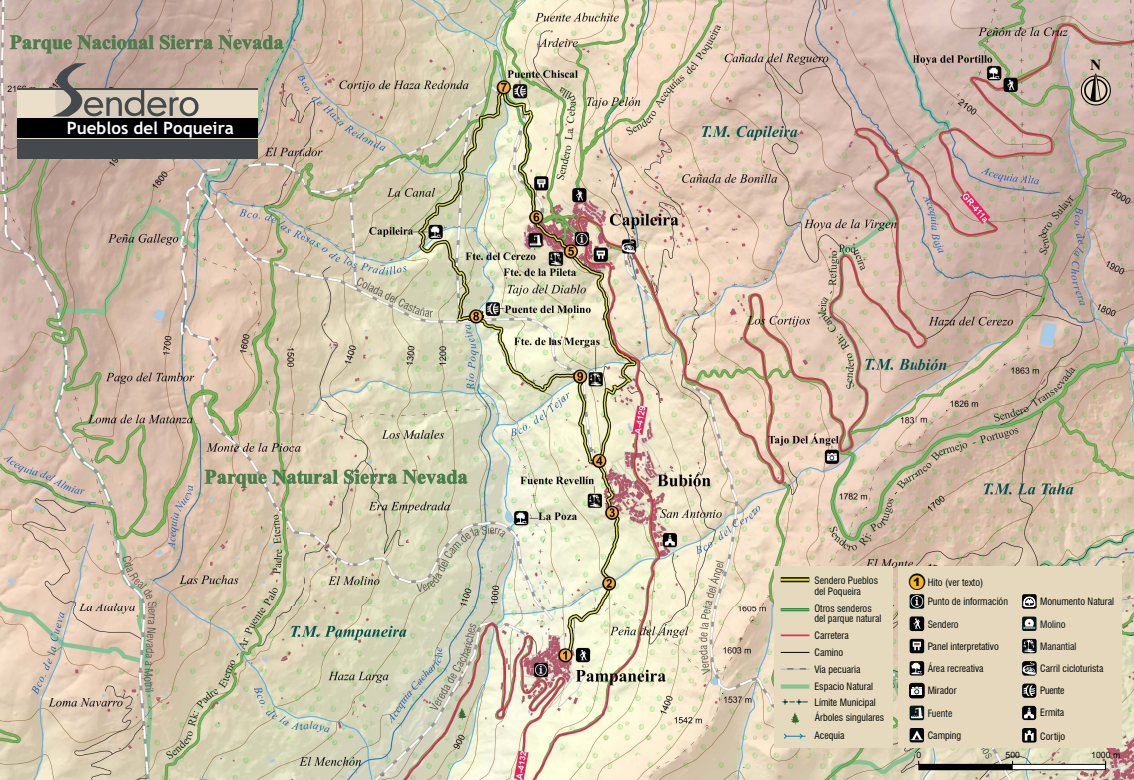
<style>
.page{position:relative;width:1134px;height:780px;background:#fff}
.page>*{position:absolute;margin:0;border:0;box-sizing:border-box;transform-origin:0 0}
.t1{font:700 17px "Trebuchet MS";color:#fff}
.t2{font:700 15.5px "Times New Roman";color:#000}
.t3{font:condensed 9.88px/17px "Swiss 721 BT";color:#010305}
.t4{font:condensed 9.88px/11.9px "Swiss 721 BT";color:#000b09}
.t5{font:condensed 9.88px "Swiss 721 BT";color:#060c0e}
.t6{font:condensed 9.88px "Swiss 721 BT";color:#041817}
.t7{font:condensed 9.88px "Swiss 721 BT";letter-spacing:-.03em;color:#010408}
.t8{font:8.75px "Arial";color:#010305}
.s1{font-family:"ESRI Default Marker";font-stretch:normal;font-size:24px}
.s2{font-family:"ESRI Default Marker";font-stretch:normal;font-size:19.75px;color:#f9b527}
.s3{font-family:"Arial";font-weight:900;font-stretch:normal;font-size:11.38px}
</style>
<div class="page">
<img style="left:0;top:0;width:916px;height:780px">
<img style="left:916px;top:0;width:218px;height:606px">
<img style="left:1091px;top:606px;width:43px;height:174px">
<img style="left:916px;top:747px;width:175px;height:33px">
<svg style="left:1081px;top:74px;width:30px;height:31px"></svg>
<div style="left:17px;top:89px;width:241px;height:68px;background:#ebdfca"></div>
<svg style="left:52px;top:63px;width:147px;height:55px;background:#ada095"></svg>
<div style="left:17px;top:118px;width:241px;height:20px;background:#000"></div>
<div style="left:17px;top:139px;width:241px;height:19px;background:#44494d"></div>
<hr style="left:17px;top:88px;width:241px;height:1px;background:#44494d">
<div style="left:899px;top:566px;width:223px;height:181px;background:#e6d8bd"></div>
<div style="left:774px;top:566px;width:119px;height:181px;background:#e6dabe"></div>
<svg style="left:1022px;top:683px;width:14px;height:14px"></svg>
<svg style="left:1024px;top:685px;width:11px;height:10px"></svg>
<svg style="left:783px;top:684px;width:24px;height:4px"></svg>
<svg style="left:1022px;top:594px;width:15px;height:14px"></svg>
<svg style="left:1024px;top:597px;width:11px;height:9px"></svg>
<svg style="left:910px;top:683px;width:14px;height:14px"></svg>
<div style="left:909px;top:683px;width:15px;height:15px;border:1px solid #000;border-radius:3px"></div>
<svg style="left:912px;top:686px;width:10px;height:8px"></svg>
<svg style="left:1022px;top:661px;width:15px;height:14px"></svg>
<svg style="left:1023px;top:661px;width:13px;height:13px"></svg>
<hr style="left:782px;top:634px;width:26px;height:2px;background:#e52f5d">
<svg style="left:781px;top:652px;width:28px;height:1px"></svg>
<svg style="left:910px;top:705px;width:14px;height:15px"></svg>
<svg style="left:1022px;top:616px;width:14px;height:15px"></svg>
<svg style="left:910px;top:638px;width:14px;height:15px"></svg>
<svg style="left:910px;top:661px;width:14px;height:14px"></svg>
<svg style="left:910px;top:728px;width:14px;height:14px"></svg>
<svg style="left:1022px;top:728px;width:14px;height:14px"></svg>
<div style="left:910px;top:616px;width:14px;height:15px;background:#000;border-radius:2px"></div>
<svg style="left:913px;top:618px;width:7px;height:11px"></svg>
<svg style="left:781px;top:668px;width:28px;height:1px"></svg>
<svg style="left:1022px;top:705px;width:14px;height:15px"></svg>
<svg style="left:1024px;top:707px;width:10px;height:11px"></svg>
<svg style="left:783px;top:699px;width:24px;height:5px"></svg>
<svg style="left:1022px;top:638px;width:15px;height:15px"></svg>
<div style="left:781px;top:577px;width:28px;height:5px;background:#b8b002"></div>
<hr style="left:781px;top:578px;width:28px;height:2px;background:#f4e600">
<hr style="left:781px;top:608px;width:28px;height:3px;background:#04702b">
<svg style="left:781px;top:609px;width:28px;height:1px"></svg>
<svg style="left:910px;top:594px;width:14px;height:14px"></svg>
<svg style="left:791px;top:713px;width:8px;height:11px"></svg>
<svg style="left:783px;top:733px;width:22px;height:6px"></svg>
<div style="left:919px;top:764px;width:93px;height:5px;background:#010305"></div>
<div style="left:918px;top:763px;width:95px;height:7px;border:1px solid #000"></div>
<div style="left:1012px;top:764px;width:93px;height:5px;background:#fff"></div>
<div style="left:1012px;top:763px;width:94px;height:7px;border:1px solid #000"></div>
<h1 class="t1" style="left:67px;top:118px;width:169px">Pueblos del Poqueira</h1>
<h2 class="t2" style="left:1090px;top:54px;width:13px">N</h2>
<p class="t4" style="left:814px;top:574px;width:65px">Sendero Pueblos del Poqueira</p>
<p class="t4" style="left:814px;top:603px;width:69px;line-height:10px">Otros senderos del parque natural</p>
<p class="t3" style="left:814px;top:626px;width:36px">Carretera<br>Camino</p>
<p class="t3" style="left:814px;top:660px;width:48px">Vía pecuaria</p>
<p class="t3" style="left:814px;top:677px;width:60px">Espacio Natural</p>
<p class="t3" style="left:814px;top:694px;width:63px">Límite Municipal</p>
<p class="t3" style="left:814px;top:708px;width:71px;line-height:17.9px">Árboles singulares<br>Acequia</p>
<p class="t5" style="left:909px;top:576px;width:76px"><span class="s1">!</span><span class="s2">!</span><span class="s3">1</span> Hito (ver texto)</p>
<p class="t4" style="left:928px;top:595px;width:82px">Punto de información</p>
<p class="t3" style="left:1040px;top:592px;width:75px">Monumento Natural</p>
<p class="t5" style="left:928px;top:618px;width:33px">Sendero</p>
<p class="t6" style="left:1040px;top:618px;width:27px">Molino</p>
<p class="t3" style="left:928px;top:637px;width:73px">Panel interpretativo</p>
<p class="t3" style="left:928px;top:660px;width:58px">Área recreativa</p>
<p class="t5" style="left:1040px;top:640px;width:38px">Manantial</p>
<p class="t3" style="left:1040px;top:659px;width:65px">Carril cicloturista</p>
<p class="t3" style="left:928px;top:682px;width:30px">Mirador</p>
<p class="t7" style="left:1040px;top:684px;width:26px">Puente</p>
<p class="t6" style="left:928px;top:707px;width:26px">Fuente</p>
<p class="t3" style="left:1040px;top:704px;width:26px">Ermita</p>
<p class="t3" style="left:928px;top:726px;width:35px">Camping</p>
<p class="t3" style="left:1040px;top:727px;width:27px">Cortijo</p>
<p class="t8" style="left:916px;top:749px;width:6px">0</p>
<p class="t8" style="left:1005px;top:749px;width:16px">500</p>
<p class="t8" style="left:1091px;top:749px;width:31px">1000 m</p>
</div>
